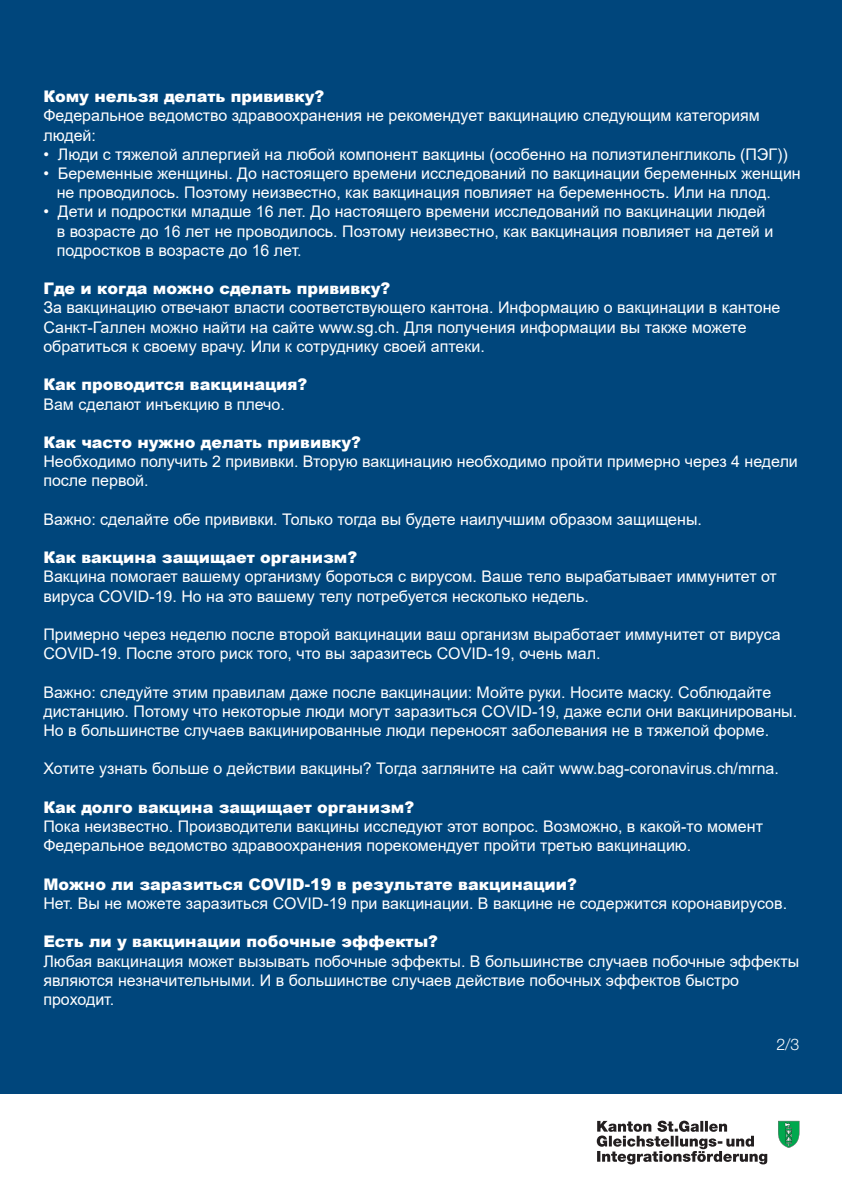
<style>
.page{position:relative;width:842px;height:1191px;background:#fff}
.page>*{position:absolute;margin:0;border:0;box-sizing:border-box;transform-origin:0 0}
.t1{font:16px/19.2px "Arial";color:#fff}
.t2{font:900 16px "Arial";color:#fff}
.t3{font:300 16px "Helvetica Neue LT Std";color:#fff}
</style>
<div class="page">
<div style="left:0;top:0;width:842px;height:1093px;background:#00467c"></div>
<svg style="left:597px;top:1120px;width:170px;height:44px"></svg>
<svg style="left:778px;top:1120px;width:21px;height:28px"></svg>
<p class="t2" style="left:43px;top:85px;width:282px">Кому нельзя делать прививку?</p>
<p class="t1" style="left:43px;top:106px;width:718px">Федеральное ведомство здравоохранения не рекомендует вакцинацию следующим категориям людей:</p>
<p class="t1" style="left:43px;top:144px;width:746px">• Люди с тяжелой аллергией на любой компонент вакцины (особенно на полиэтиленгликоль (ПЭГ))</p>
<p class="t1" style="left:43px;top:164px;width:759px">• Беременные женщины. До настоящего времени исследований по вакцинации беременных женщин</p>
<p class="t1" style="left:57px;top:183px;width:715px">не проводилось. Поэтому неизвестно, как вакцинация повлияет на беременность. Или на плод.</p>
<p class="t1" style="left:43px;top:202px;width:724px">• Дети и подростки младше 16 лет. До настоящего времени исследований по вакцинации людей</p>
<p class="t1" style="left:57px;top:221px;width:718px">в возрасте до 16 лет не проводилось. Поэтому неизвестно, как вакцинация повлияет на детей и</p>
<p class="t1" style="left:57px;top:240px;width:246px">подростков в возрасте до 16 лет.</p>
<p class="t2" style="left:43px;top:277px;width:348px">Где и когда можно сделать прививку?</p>
<p class="t1" style="left:43px;top:298px;width:739px">За вакцинацию отвечают власти соответствующего кантона. Информацию о вакцинации в кантоне<br>Санкт-Галлен можно найти на сайте www.sg.ch. Для получения информации вы также можете обратиться к своему врачу. Или к сотруднику своей аптеки.</p>
<p class="t2" style="left:43px;top:373px;width:265px">Как проводится вакцинация?</p>
<p class="t1" style="left:43px;top:394px;width:243px">Вам сделают инъекцию в плечо.</p>
<p class="t2" style="left:43px;top:430px;width:319px">Как часто нужно делать прививку?</p>
<p class="t1" style="left:43px;top:452px;width:756px">Необходимо получить 2 прививки. Вторую вакцинацию необходимо пройти примерно через 4 недели после первой.</p>
<p class="t1" style="left:43px;top:509px;width:660px">Важно: сделайте обе прививки. Только тогда вы будете наилучшим образом защищены.</p>
<p class="t2" style="left:43px;top:546px;width:315px">Как вакцина защищает организм?</p>
<p class="t1" style="left:43px;top:567px;width:735px">Вакцина помогает вашему организму бороться с вирусом. Ваше тело вырабатывает иммунитет от вируса COVID-19. Но на это вашему телу потребуется несколько недель.</p>
<p class="t1" style="left:43px;top:624px;width:739px">Примерно через неделю после второй вакцинации ваш организм выработает иммунитет от вируса<br>COVID-19. После этого риск того, что вы заразитесь COVID-19, очень мал.</p>
<p class="t1" style="left:43px;top:682px;width:755px">Важно: следуйте этим правилам даже после вакцинации: Мойте руки. Носите маску. Соблюдайте дистанцию. Потому что некоторые люди могут заразиться COVID-19, даже если они вакцинированы.<br>Но в большинстве случаев вакцинированные люди переносят заболевания не в тяжелой форме.</p>
<p class="t1" style="left:43px;top:759px;width:737px">Хотите узнать больше о действии вакцины? Тогда загляните на сайт www.bag-coronavirus.ch/mrna.</p>
<p class="t2" style="left:43px;top:795px;width:372px">Как долго вакцина защищает организм?</p>
<p class="t1" style="left:43px;top:816px;width:721px">Пока неизвестно. Производители вакцины исследуют этот вопрос. Возможно, в какой-то момент<br>Федеральное ведомство здравоохранения порекомендует пройти третью вакцинацию.</p>
<p class="t2" style="left:43px;top:872px;width:535px">Можно ли заразиться COVID-19 в результате вакцинации?</p>
<p class="t1" style="left:43px;top:893px;width:745px">Нет. Вы не можете заразиться COVID-19 при вакцинации. В вакцине не содержится коронавирусов.</p>
<p class="t2" style="left:43px;top:930px;width:396px">Есть ли у вакцинации побочные эффекты?</p>
<p class="t1" style="left:43px;top:951px;width:757px">Любая вакцинация может вызывать побочные эффекты. В большинстве случаев побочные эффекты являются незначительными. И в большинстве случаев действие побочных эффектов быстро проходит.</p>
<p class="t3" style="left:776px;top:1034px;width:25px">2/3</p>
</div>
